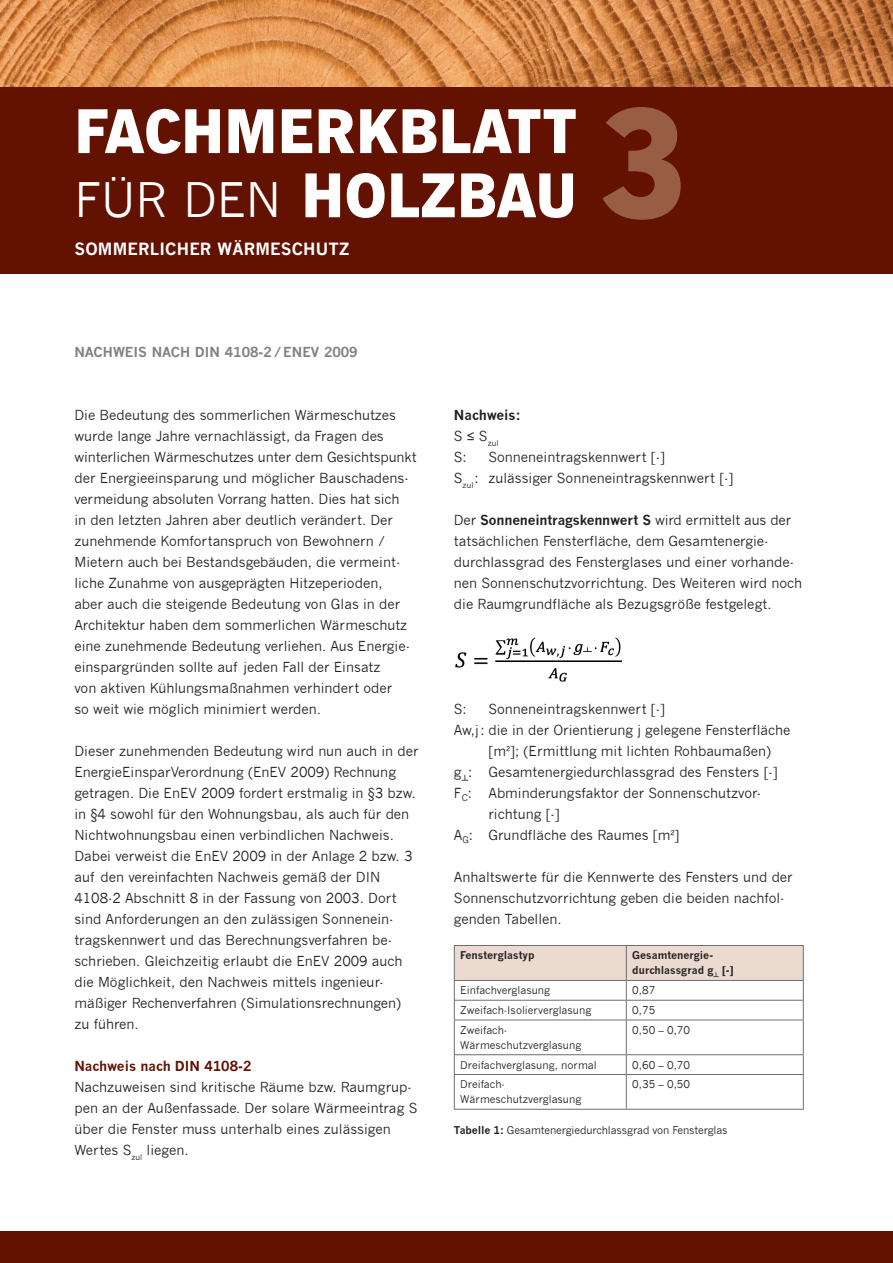
<style>
.page{position:relative;width:893px;height:1263px;background:#fff}
.page>*{position:absolute;margin:0;border:0;box-sizing:border-box;transform-origin:0 0}
.t1{font:150.6px "News Gothic X Bd";color:#985d45}
.t2{font:60px/64.2px "News Gothic X Bd";letter-spacing:.01em;color:#fff}
.t3{font:700 16.5px "News Gothic";letter-spacing:.01em;color:#fff}
.t4{font:13.5px/21px "News Gothic";color:#231f20}
.t5{font:700 13.5px "News Gothic";color:#808285}
.t6{font:700 13.5px "News Gothic";color:#631100}
.t7{font:700 13.5px/21px "News Gothic";color:#231f20}
.t8{font:10.5px/15px "News Gothic";color:#231f20}
.t9{font:700 10.5px/15px "News Gothic";color:#231f20}
.s1{font-family:"News Gothic";font-size:46.5px}
.s2{font-weight:400}
.s3{font-weight:700}
</style>
<div class="page">
<img style="left:0;top:0;width:893px;height:87px">
<div style="left:0;top:87px;width:893px;height:186px;background:#631100"></div>
<div style="left:0;top:1231px;width:893px;height:32px;background:#631100"></div>
<img style="left:455px;top:637px;width:167px;height:45px">
<hr style="left:454px;top:1109px;width:172px;height:1px;background:#6c6d70">
<hr style="left:626px;top:1109px;width:178px;height:1px;background:#6c6d70">
<svg style="left:454px;top:945px;width:350px;height:74px"></svg>
<hr style="left:626px;top:1000px;width:178px;height:1px;background:#6c6d70">
<hr style="left:454px;top:1020px;width:1px;height:34px;background:#6c6d70">
<hr style="left:454px;top:1019px;width:172px;height:1px;background:#6c6d70">
<hr style="left:626px;top:1020px;width:1px;height:34px;background:#6c6d70">
<hr style="left:803px;top:1020px;width:1px;height:34px;background:#6c6d70">
<hr style="left:626px;top:1019px;width:178px;height:1px;background:#6c6d70">
<svg style="left:454px;top:1055px;width:1px;height:19px"></svg>
<hr style="left:454px;top:1054px;width:172px;height:1px;background:#6c6d70">
<svg style="left:626px;top:1055px;width:1px;height:19px"></svg>
<svg style="left:803px;top:1055px;width:1px;height:19px"></svg>
<hr style="left:626px;top:1054px;width:178px;height:1px;background:#6c6d70">
<hr style="left:454px;top:1075px;width:1px;height:34px;background:#6c6d70">
<hr style="left:454px;top:1074px;width:172px;height:1px;background:#6c6d70">
<hr style="left:626px;top:1075px;width:1px;height:34px;background:#6c6d70">
<hr style="left:803px;top:1075px;width:1px;height:34px;background:#6c6d70">
<hr style="left:626px;top:1074px;width:178px;height:1px;background:#6c6d70">
<h2 class="t2" style="left:74px;top:103px;width:504px">FACHMERKBLATT <span class="s1">für den</span> HOLZBAU</h2>
<h1 class="t1" style="left:598px;top:72px;width:93px">3</h1>
<p class="t3" style="left:74px;top:238px;width:277px">Sommerlicher Wärmeschutz</p>
<p class="t5" style="left:74px;top:344px;width:216px">Nachweis nach DI N 4108-2/ EnE</p>
<p class="t5" style="left:311px;top:344px;width:48px">V 2009</p>
<p class="t4" style="left:74px;top:405px;width:344px">D ie Bedeutung des sommerlichen Wärmeschutzes wurde lange Jahre vernachlässigt, da Fragen des winterlichen Wärmeschutzes unter dem Gesichtspunkt der Energieeinsparung und möglicher Bauschadens&shy;vermeidung absoluten Vorrang hatten. Dies hat sich<br>in den letzten Jahren aber deutlich verändert. Der zunehmende Komfortanspruch von Bewohnern / Mietern auch bei Bestandsgebäuden, die vermeint&shy;liche Zunahme von ausgeprägten Hitzeperioden,<br>aber auch die steigende Bedeutung von Glas in der Architektur haben dem sommerlichen Wärmeschutz eine zunehmende Bedeutung verliehen. Aus Energie&shy;einspargründen sollte auf jeden Fall der Einsatz<br>von aktiven Kühlungsmaßnahmen verhindert oder<br>so weit wie möglich minimiert werden.</p>
<p class="t4" style="left:74px;top:741px;width:346px">Dieser zunehmenden Bedeutung wird nun auch in der EnergieEinsparVerordnung (EnEV 2009) Rechnung getragen. D ie EnEV 2009 fordert erstmalig in §3 bzw. in §4 sowohl für den Wohnungsbau, als auch für den N ichtwohnungsbau einen verbindlichen Nachweis.<br>Dabei verweist die EnEV 2009 in der Anlage 2 bzw. 3 auf den vereinfachten Nachweis gemäß der D IN 4108-2 Abschnitt 8 in der Fassung von 2003. Dort sind Anforderungen an den zulässigen Sonnenein&shy;tragskennwert und das Berechnungsverfahren be&shy;schrieben. Gleichzeitig erlaubt die EnEV 2009 auch die Möglichkeit, den Nachweis mittels ingenieur&shy;mäßiger Rechenverfahren (Simulationsrechnungen) zu führen.</p>
<p class="t6" style="left:74px;top:1058px;width:179px">Nachweis nach DI N 4108-2</p>
<p class="t4" style="left:74px;top:1077px;width:344px">N achzuweisen sind kritische Räume bzw. Raumgrup&shy;pen an der Außenfassade. Der solare Wärmeeintrag S über die Fenster muss unterhalb eines zulässigen Wertes S<sub>zul</sub> liegen.</p>
<p class="t7" style="left:454px;top:404px;width:68px">Nachweis:<br><span class="s2">S ≤ S</span><sub>zul<br></sub><span class="s2">S:</span></p>
<p class="t4" style="left:454px;top:447px;width:281px;text-indent:35px">Sonneneintragskennwert [-]<br>S<sub>zul</sub>: zulässiger Sonneneintragskennwert [-]</p>
<p class="t4" style="left:454px;top:510px;width:350px">Der <span class="s3">Sonneneintragskennwert S</span> wird ermittelt aus der tatsächlichen Fensterfläche, dem Gesamtenergie&shy;durchlassgrad des Fensterglases und einer vorhande&shy;nen Sonnenschutzvorrichtung. Des Weiteren wird noch die Raumgrundfläche als Bezugsgröße festgelegt.</p>
<p class="t4" style="left:454px;top:699px;width:14px">S:</p>
<p class="t4" style="left:488px;top:699px;width:178px">Sonneneintragskennwert [-]</p>
<p class="t4" style="left:454px;top:720px;width:338px">Aw,j: die in der Orientierung j gelegene Fensterfläche</p>
<p class="t4" style="left:488px;top:741px;width:284px">[m²]; (Ermittlung mit lichten Rohbaumaßen)</p>
<p class="t4" style="left:454px;top:762px;width:325px">g<sub>┴</sub>: Gesamtenergiedurchlassgrad des Fensters [-]</p>
<p class="t4" style="left:454px;top:783px;width:309px">F<sub>C</sub>: Abminderungsfaktor der Sonnenschutzvor-</p>
<p class="t4" style="left:488px;top:804px;width:73px">richtung [-]</p>
<p class="t4" style="left:454px;top:825px;width:227px">A<sub>G</sub>: Grundfläche des Raumes [m²]</p>
<p class="t4" style="left:454px;top:867px;width:340px">Anhaltswerte für die Kennwerte des Fensters und der<br>Sonnenschutzvorrichtung geben die beiden nachfol&shy;genden Tabellen.</p>
<p class="t9" style="left:460px;top:948px;width:76px">Fensterglastyp</p>
<p class="t9" style="left:632px;top:948px;width:103px">Gesamtenergie&shy;durchlassgrad g<sub>┴</sub> [-]</p>
<p class="t8" style="left:460px;top:983px;width:91px">Einfachverglasung</p>
<p class="t8" style="left:632px;top:983px;width:24px">0,87</p>
<p class="t8" style="left:460px;top:1003px;width:133px">Zweifach-Isolierverglasung</p>
<p class="t8" style="left:632px;top:1003px;width:24px">0,75</p>
<p class="t8" style="left:460px;top:1022px;width:123px">Zweifach-<br>Wärmeschutzverglasung</p>
<p class="t8" style="left:632px;top:1022px;width:59px">0,50 – 0,70</p>
<p class="t8" style="left:460px;top:1057px;width:138px">Dreifachverglasung, normal</p>
<p class="t8" style="left:632px;top:1057px;width:59px">0,60 – 0,70</p>
<p class="t8" style="left:460px;top:1077px;width:123px">Dreifach-<br>Wärmeschutzverglasung</p>
<p class="t8" style="left:632px;top:1077px;width:59px">0,35 – 0,50</p>
<p class="t8" style="left:454px;top:1123px;width:275px"><span class="s3">Tabelle 1:</span> Gesamtenergiedurchlassgrad von Fensterglas</p>
</div>
